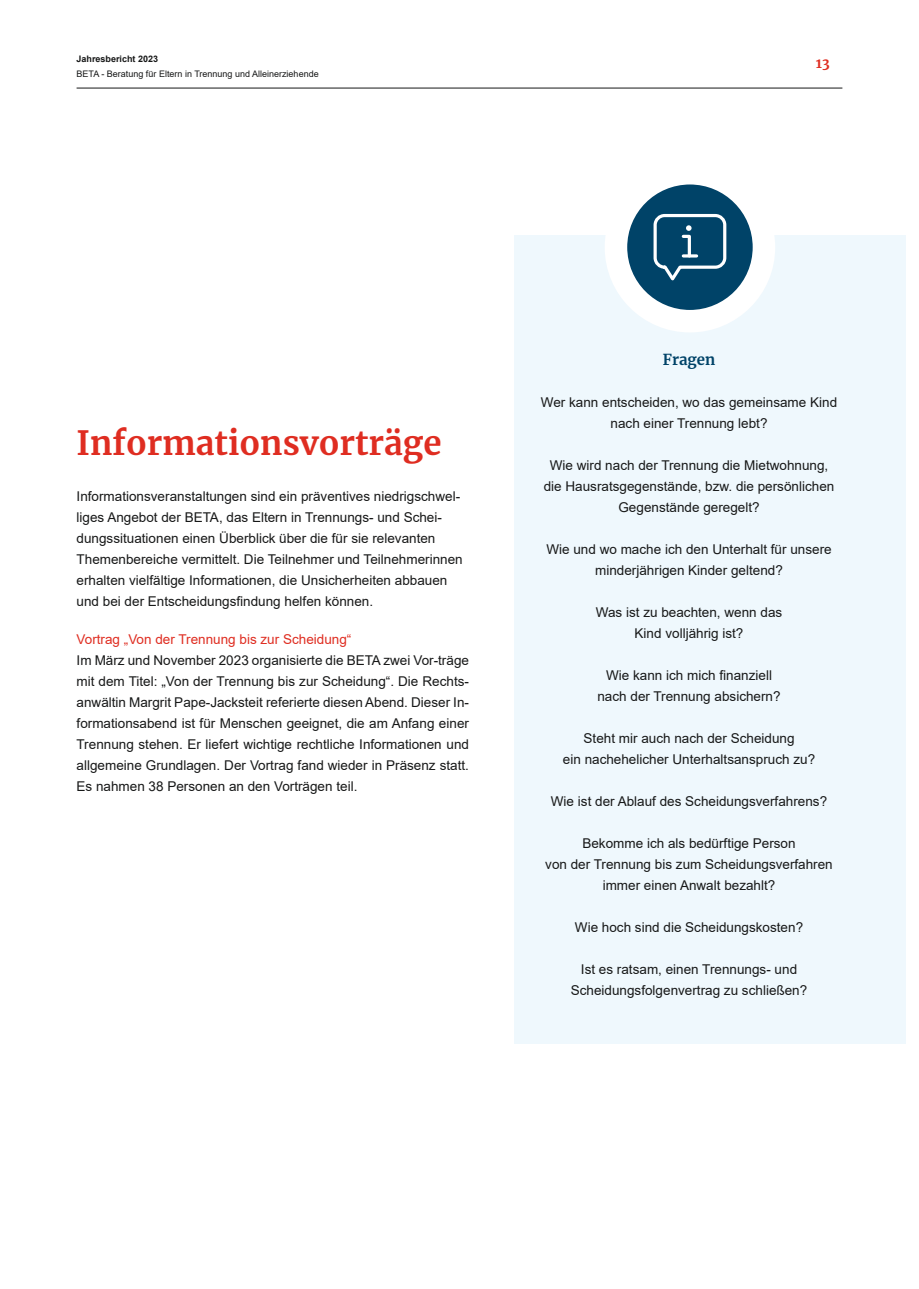
<style>
.page{position:relative;width:919px;height:1289px;background:#fff}
.page>*{position:absolute;margin:0;border:0;box-sizing:border-box;transform-origin:0 0}
.Headlinegröße_II_22_28_pt{font:700 33px "Merriweather";color:#df2d21}
.t1{font:700 15px "Merriweather";color:#004368}
.Fließtext_10_14_pt{font:13.5px/21px "Arial";color:#171818;text-align:center}
.Teaser_12_17_5_pt{font:13.5px/21px "Arial";color:#171818}
.Subheadline_10_14_pt{font:13.5px "Arial";color:#df2d21}
.t2{font:700 13.5px "Merriweather";color:#df2d21}
.t3{font:9px "Arial";color:#171818}
.t4{font:700 9px "Arial";color:#171818}
</style>
<div class="page">
<hr style="left:77px;top:88px;width:765px;height:1px;background:#171818">
<div style="left:514px;top:235px;width:392px;height:808px;background:#eff8fd"></div>
<svg style="left:616px;top:173px;width:147px;height:148px;fill:#004368"></svg>
<div style="left:604px;top:162px;width:171px;height:170px;border:22px solid #fff;border-radius:50%"></div>
<svg style="left:652px;top:212px;width:76px;height:73px"></svg>
<p class="t4" style="left:77px;top:52px;width:83px">Jahresbericht 2023</p>
<p class="t3" style="left:77px;top:67px;width:243px">BETA - Beratung für Eltern in Trennung und Alleinerziehende</p>
<p class="t2" style="left:815px;top:54px;width:15px">13</p>
<p class="Headlinegröße_II_22_28_pt" style="left:77px;top:420px;width:366px">Informationsvorträge</p>
<p class="Teaser_12_17_5_pt" style="left:77px;top:485px;width:387px">Informationsveranstaltungen sind ein präventives niedrigschwel&shy;liges Angebot der BETA, das Eltern in Trennungs- und Schei&shy;dungssituationen einen Überblick über die für sie relevanten Themenbereiche vermittelt. Die Teilnehmer und Teilnehmerinnen erhalten vielfältige Informationen, die Unsicherheiten abbauen und bei der Entscheidungsfindung helfen können.</p>
<p class="Subheadline_10_14_pt" style="left:77px;top:630px;width:276px">Vortrag „Von der Trennung bis zur Scheidung“</p>
<p class="Fließtext_10_14_pt" style="left:77px;top:649px;width:394px;text-align:justify">Im März und November 2023 organisierte die BETA zwei Vor-träge mit dem Titel: „Von der Trennung bis zur Scheidung“. Die Rechts&shy;anwältin Margrit Pape-Jacksteit referierte diesen Abend. Dieser In&shy;formationsabend ist für Menschen geeignet, die am Anfang einer Trennung stehen. Er liefert wichtige rechtliche Informationen und allgemeine Grundlagen. Der Vortrag fand wieder in Präsenz statt.<br>Es nahmen 38 Personen an den Vorträgen teil.</p>
<p class="t1" style="left:662px;top:349px;width:54px">Fragen</p>
<p class="Fließtext_10_14_pt" style="left:541px;top:391px;width:298px">Wer kann entscheiden, wo das gemeinsame Kind nach einer Trennung lebt?</p>
<p class="Fließtext_10_14_pt" style="left:543px;top:454px;width:292px">Wie wird nach der Trennung die Mietwohnung, die Hausratsgegenstände, bzw. die persönlichen<br>Gegenstände geregelt?</p>
<p class="Fließtext_10_14_pt" style="left:546px;top:538px;width:287px">Wie und wo mache ich den Unterhalt für unsere minderjährigen Kinder geltend?</p>
<p class="Fließtext_10_14_pt" style="left:595px;top:601px;width:188px">Was ist zu beachten, wenn das</p>
<p class="Fließtext_10_14_pt" style="left:634px;top:622px;width:110px">Kind volljährig ist?</p>
<p class="Fließtext_10_14_pt" style="left:606px;top:664px;width:167px">Wie kann ich mich finanziell</p>
<p class="Fließtext_10_14_pt" style="left:597px;top:685px;width:185px">nach der Trennung absichern?</p>
<p class="Fließtext_10_14_pt" style="left:583px;top:727px;width:212px">Steht mir auch nach der Scheidung</p>
<p class="Fließtext_10_14_pt" style="left:563px;top:748px;width:254px">ein nachehelicher Unterhaltsanspruch zu?</p>
<p class="Fließtext_10_14_pt" style="left:551px;top:790px;width:278px">Wie ist der Ablauf des Scheidungsverfahrens?</p>
<p class="Fließtext_10_14_pt" style="left:582px;top:832px;width:215px">Bekomme ich als bedürftige Person</p>
<p class="Fließtext_10_14_pt" style="left:545px;top:853px;width:289px">von der Trennung bis zum Scheidungsverfahren immer einen Anwalt bezahlt?</p>
<p class="Fließtext_10_14_pt" style="left:575px;top:916px;width:230px">Wie hoch sind die Scheidungskosten?</p>
<p class="Fließtext_10_14_pt" style="left:581px;top:958px;width:218px">Ist es ratsam, einen Trennungs- und</p>
<p class="Fließtext_10_14_pt" style="left:570px;top:979px;width:238px">Scheidungsfolgenvertrag zu schließen?</p>
</div>
